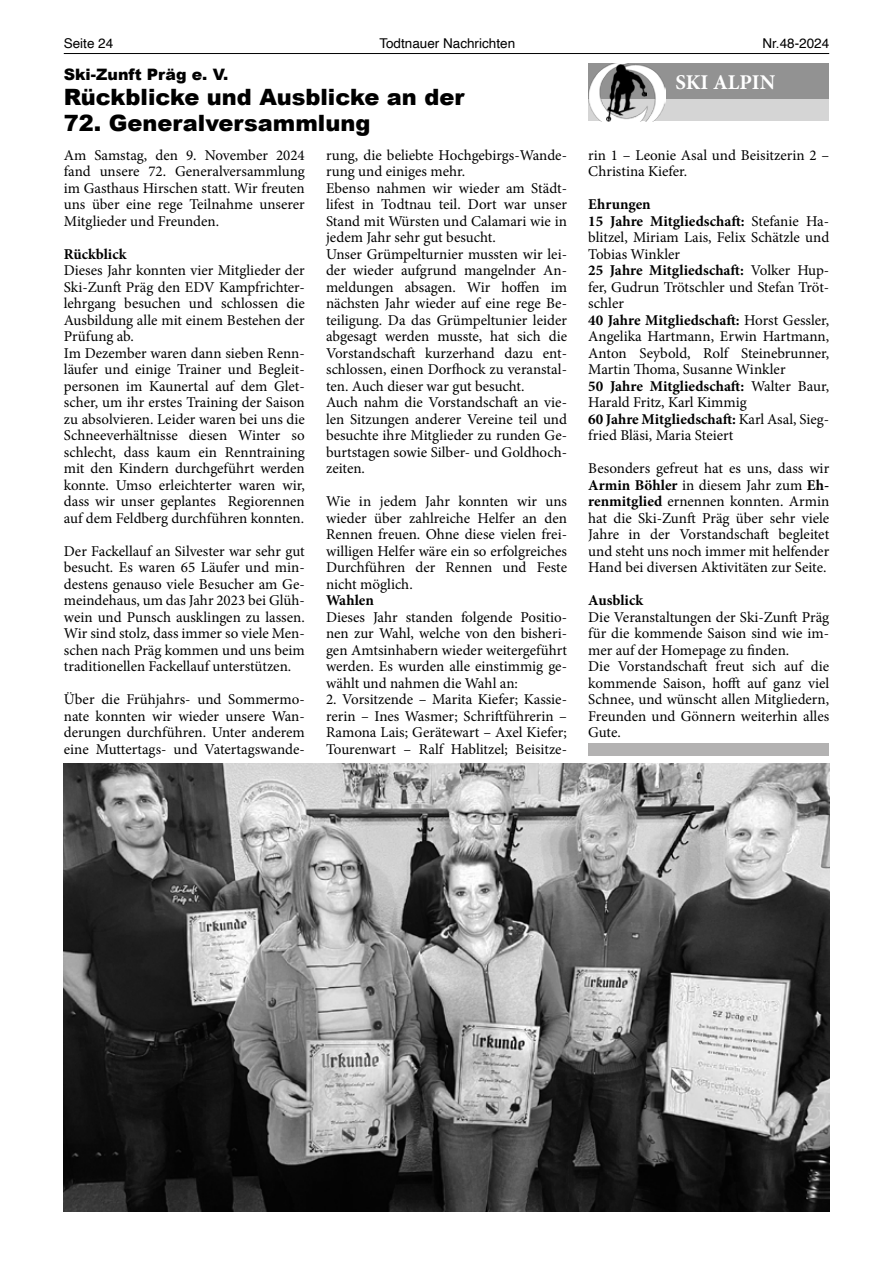
<style>
.page{position:relative;width:893px;height:1263px;background:#fff}
.page>*{position:absolute;margin:0;border:0;box-sizing:border-box;transform-origin:0 0}
.t1{font:900 22.5px "Arial";color:#000}
.t2{font:700 21px "Minion Pro";color:#fff}
.t3{font:900 15.75px "Arial";color:#000}
.t4{font:15px/16.5px "Minion Pro";color:#000;text-align:justify}
.t5{font:700 15px "Minion Pro";color:#000}
.t6{font:13.5px "Helvetica";color:#000}
.s1{font-weight:700}
</style>
<div class="page">
<hr style="left:64px;top:53px;width:765px;height:1px;background:#000">
<div style="left:588px;top:64px;width:241px;height:57px;background:#d5d5d5"></div>
<div style="left:588px;top:64px;width:241px;height:35px;background:#929292"></div>
<img style="left:588px;top:66px;width:78px;height:55px">
<img style="left:606px;top:64px;width:41px;height:57px">
<img style="left:64px;top:763px;width:765px;height:449px">
<div style="left:588px;top:743px;width:241px;height:13px;background:#b3b2b2"></div>
<p class="t6" style="left:64px;top:33px;width:51px">Seite 24</p>
<p class="t6" style="left:379px;top:33px;width:137px">Todtnauer Nachrichten</p>
<p class="t6" style="left:762px;top:33px;width:68px">Nr.48-2024</p>
<p class="t3" style="left:64px;top:63px;width:166px">Ski-Zunft Präg e. V.</p>
<h1 class="t1" style="left:64px;top:81px;width:402px">Rückblicke und Ausblicke an der</h1>
<h1 class="t1" style="left:64px;top:107px;width:308px">72. Generalversammlung</h1>
<h2 class="t2" style="left:675px;top:67px;width:101px">SKI ALPIN</h2>
<p class="t4" style="left:64px;top:147px;width:242px">Am Samstag, den 9. November 2024 fand unsere 72. Generalversammlung im Gasthaus Hirschen statt. Wir freuten uns über eine rege Teilnahme unserer Mitglieder und Freunden.</p>
<p class="t5" style="left:64px;top:243px;width:64px">Rückblick</p>
<p class="t4" style="left:64px;top:262px;width:242px;text-align:left">Dieses Jahr konnten vier Mitglieder der Ski-Zunft Präg den EDV Kampfrichter&shy;lehrgang besuchen und schlossen die Ausbildung alle mit einem Bestehen der Prüfung ab.<br>Im Dezember waren dann sieben Renn&shy;läufer und einige Trainer und Begleit&shy;personen im Kaunertal auf dem Glet&shy;scher, um ihr erstes Training der Saison zu absolvieren. Leider waren bei uns die Schneeverhältnisse diesen Winter so schlecht, dass kaum ein Renntraining mit den Kindern durchgeführt werden konnte. Umso erleichterter waren wir, dass wir unser geplantes Regiorennen auf dem Feldberg durchführen konnten.</p>
<p class="t4" style="left:64px;top:543px;width:242px">Der Fackellauf an Silvester war sehr gut besucht. Es waren 65 Läufer und min&shy;destens genauso viele Besucher am Ge&shy;meindehaus, um das Jahr 2023 bei Glüh&shy;wein und Punsch ausklingen zu lassen.<br>Wir sind stolz, dass immer so viele Men&shy;schen nach Präg kommen und uns beim traditionellen Fackellauf unterstützen.</p>
<p class="t4" style="left:64px;top:691px;width:242px">Über die Frühjahrs- und Sommermo&shy;nate konnten wir wieder unsere Wan&shy;derungen durchführen. Unter anderem eine Muttertags- und Vatertagswande-</p>
<p class="t4" style="left:326px;top:147px;width:242px;text-align:left">rung, die beliebte Hochgebirgs-Wande&shy;rung und einiges mehr.<br>Ebenso nahmen wir wieder am Städt&shy;lifest in Todtnau teil. Dort war unser Stand mit Würsten und Calamari wie in jedem Jahr sehr gut besucht.<br>Unser Grümpelturnier mussten wir lei&shy;der wieder aufgrund mangelnder An&shy;meldungen absagen. Wir hoffen im nächsten Jahr wieder auf eine rege Be&shy;teiligung. Da das Grümpeltunier leider abgesagt werden musste, hat sich die Vorstandschaft kurzerhand dazu ent&shy;schlossen, einen Dorfhock zu veranstal&shy;ten. Auch dieser war gut besucht.<br>Auch nahm die Vorstandschaft an vie&shy;len Sitzungen anderer Vereine teil und besuchte ihre Mitglieder zu runden Ge&shy;burtstagen sowie Silber- und Goldhoch&shy;zeiten.</p>
<p class="t4" style="left:326px;top:493px;width:242px">Wie in jedem Jahr konnten wir uns wieder über zahlreiche Helfer an den Rennen freuen. Ohne diese vielen frei&shy;willigen Helfer wäre ein so erfolgreiches Durchführen der Rennen und Feste nicht möglich.</p>
<p class="t5" style="left:326px;top:590px;width:49px">Wahlen</p>
<p class="t4" style="left:326px;top:609px;width:242px">Dieses Jahr standen folgende Positio&shy;nen zur Wahl, welche von den bisheri&shy;gen Amtsinhabern wieder weitergeführt werden. Es wurden alle einstimmig ge&shy;wählt und nahmen die Wahl an:</p>
<p class="t4" style="left:326px;top:691px;width:242px">2. Vorsitzende – Marita Kiefer; Kassie&shy;rerin – Ines Wasmer; Schriftführerin – Ramona Lais; Gerätewart – Axel Kiefer; Tourenwart – Ralf Hablitzel; Beisitze-</p>
<p class="t4" style="left:588px;top:147px;width:242px">rin 1 – Leonie Asal und Beisitzerin 2 –<br>Christina Kiefer.</p>
<p class="t4" style="left:588px;top:196px;width:242px;text-align:left"><span class="s1">Ehrungen<br>15 Jahre Mitgliedschaft:</span> Stefanie Ha&shy;blitzel, Miriam Lais, Felix Schätzle und<br>Tobias Winkler<br><span class="s1">25 Jahre Mitgliedschaft:</span> Volker Hup&shy;fer, Gudrun Trötschler und Stefan Tröt&shy;schler<br><span class="s1">40 Jahre Mitgliedschaft:</span> Horst Gessler,<br>Angelika Hartmann, Erwin Hartmann,<br>Anton Seybold, Rolf Steinebrunner,<br>Martin Thoma, Susanne Winkler<br><span class="s1">50 Jahre Mitgliedschaft:</span> Walter Baur,<br>Harald Fritz, Karl Kimmig<br><span class="s1">60 Jahre Mitgliedschaft:</span> Karl Asal, Sieg&shy;fried Bläsi, Maria Steiert</p>
<p class="t4" style="left:588px;top:460px;width:242px">Besonders gefreut hat es uns, dass wir <span class="s1">Armin Böhler</span> in diesem Jahr zum <span class="s1">Eh&shy;renmitglied</span> ernennen konnten. Armin hat die Ski-Zunft Präg über sehr viele Jahre in der Vorstandschaft begleitet und steht uns noch immer mit helfender Hand bei diversen Aktivitäten zur Seite.</p>
<p class="t5" style="left:588px;top:590px;width:56px">Ausblick</p>
<p class="t4" style="left:588px;top:609px;width:242px;text-align:left">Die Veranstaltungen der Ski-Zunft Präg für die kommende Saison sind wie im&shy;mer auf der Homepage zu finden.<br>Die Vorstandschaft freut sich auf die kommende Saison, hofft auf ganz viel Schnee, und wünscht allen Mitgliedern, Freunden und Gönnern weiterhin alles Gute.</p>
</div>
